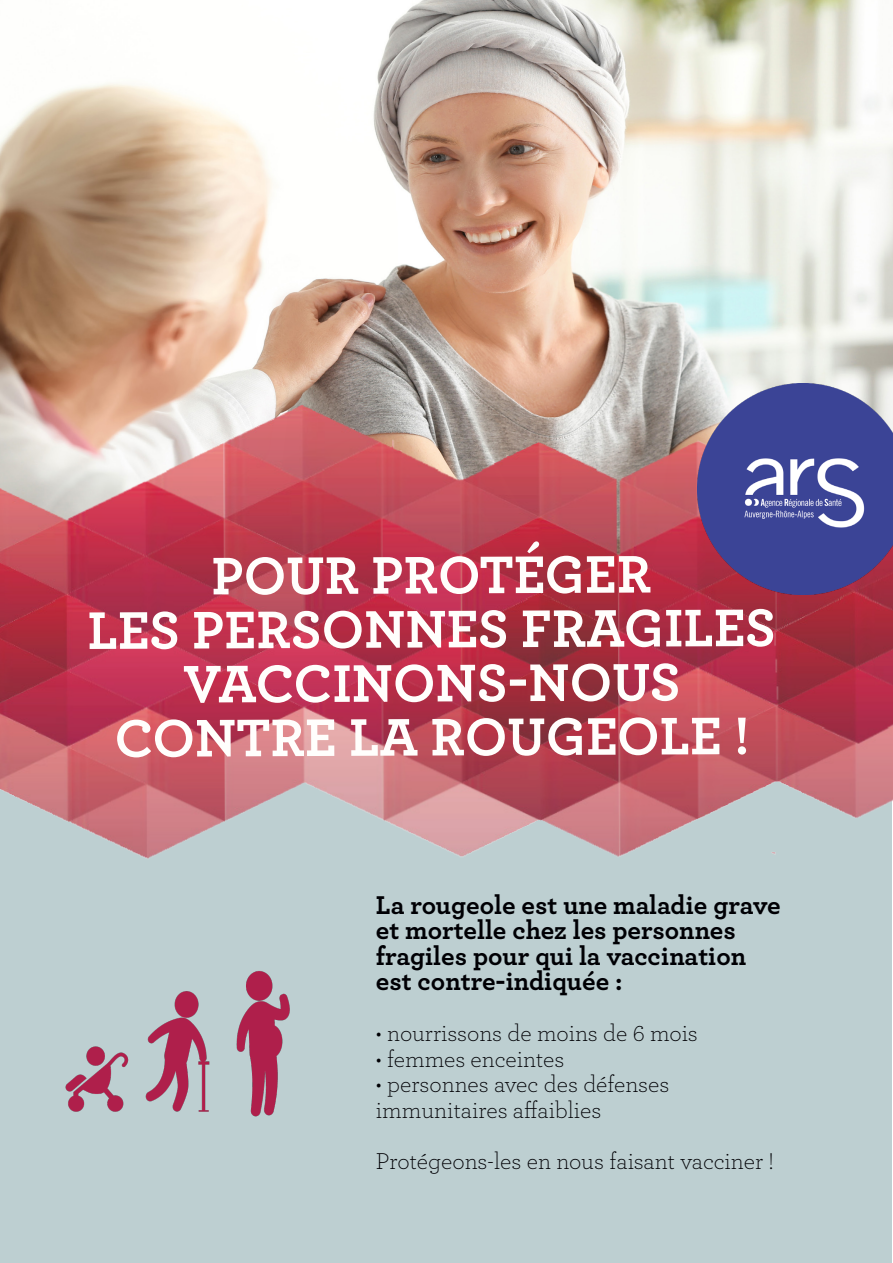
<style>
.page{position:relative;width:893px;height:1263px;background:#fff}
.page>*{position:absolute;margin:0;border:0;box-sizing:border-box;transform-origin:0 0}
.t1{font:700 55.5px/54px "Archer";letter-spacing:-.005em;color:#fffefc;text-align:center}
.t2{font:700 27px/25.5px "Archer";color:#000004}
.t3{font:300 24px/25.5px "Archer";color:#000004}
</style>
<div class="page">
<img style="left:0;top:0;width:893px;height:403px">
<div style="left:0;top:668px;width:891px;height:595px;background:#bdcfd1"></div>
<img style="left:0;top:403px;width:893px;height:523px">
<img style="left:697px;top:384px;width:196px;height:210px">
<img style="left:65px;top:971px;width:225px;height:146px">
<p class="t1" style="left:212px;top:544px;width:442px">POUR PROTÉGER</p>
<p class="t1" style="left:88px;top:598px;width:690px">LES PERSONNES FRAGILES<br>VACCINONS-NOUS</p>
<p class="t1" style="left:115px;top:706px;width:637px">CONTRE LA ROUGEOLE !</p>
<p class="t2" style="left:376px;top:890px;width:406px">La rougeole est une maladie grave et mortelle chez les personnes fragiles pour qui la vaccination est contre-indiquée :</p>
<p class="t3" style="left:376px;top:1019px;width:323px">• nourrissons de moins de 6 mois</p>
<p class="t3" style="left:376px;top:1045px;width:190px">• femmes enceintes</p>
<p class="t3" style="left:376px;top:1070px;width:295px">• personnes avec des défenses immunitaires affaiblies</p>
<p class="t3" style="left:376px;top:1147px;width:400px">Protégeons-les en nous faisant vacciner !</p>
</div>
